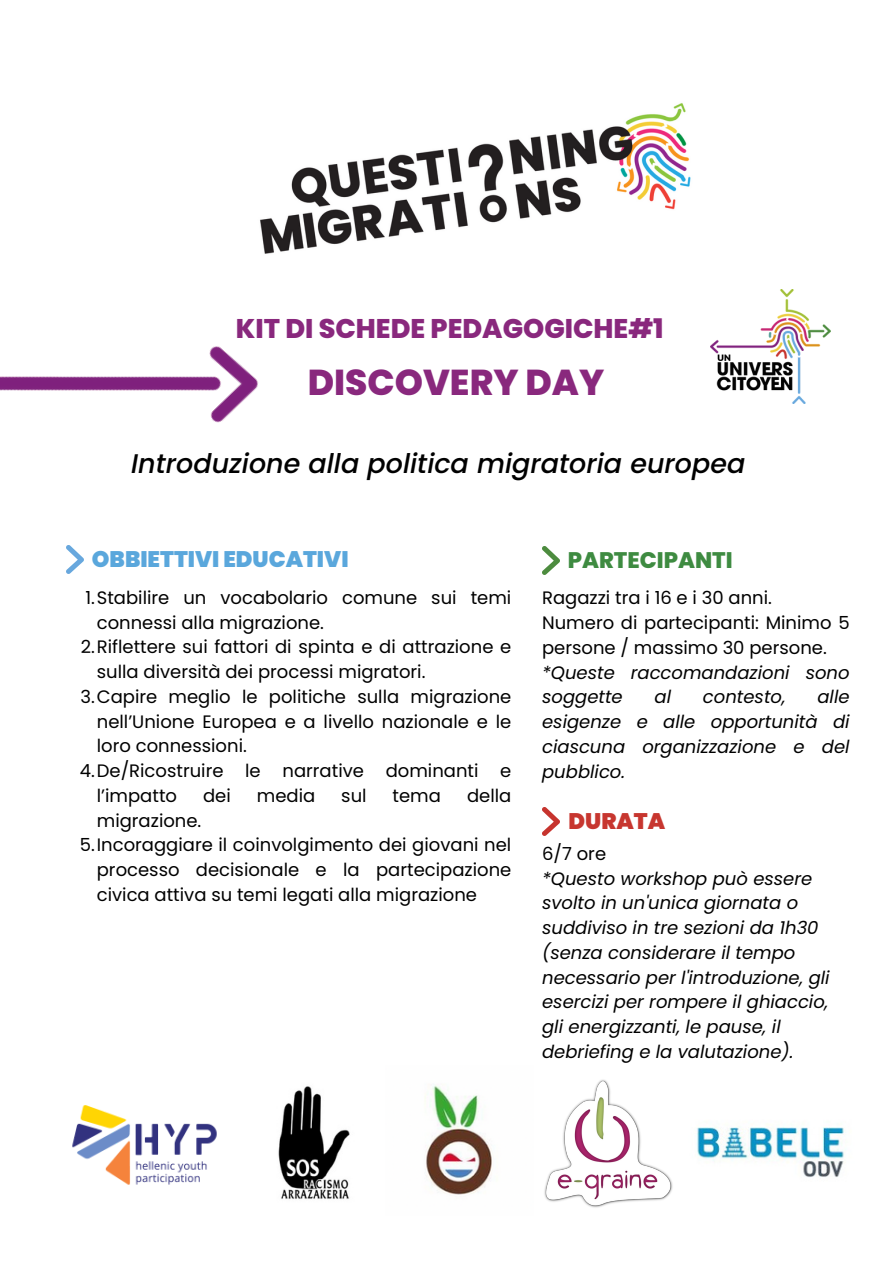
<style>
.page{position:relative;width:893px;height:1264px;background:#fff}
.page>*{position:absolute;margin:0;border:0;box-sizing:border-box;transform-origin:0 0}
.t1{font:800 36px "Poppins";color:#89287d}
.t2{font:italic 500 27px "Poppins";color:#000}
.t3{font:800 27px "Poppins";color:#89287d}
.t4{font:900 22.5px "Poppins";color:#5aa7dc}
.t5{font:800 22.5px "Poppins";color:#3e8b41}
.t6{font:900 22.5px "Poppins";color:#c7362f}
.t7{font:18px/24.8px "Poppins";color:#000}
.t8{font:italic 18px/24.8px "Poppins";color:#000}
</style>
<div class="page">
<img style="left:710px;top:289px;width:120px;height:115px">
<img style="left:72px;top:1105px;width:145px;height:80px">
<img style="left:278px;top:1086px;width:72px;height:113px">
<img style="left:697px;top:1124px;width:149px;height:54px">
<img style="left:544px;top:1079px;width:129px;height:129px">
<img style="left:425px;top:1085px;width:67px;height:110px">
<img style="left:542px;top:546px;width:17px;height:28px">
<img style="left:66px;top:560px;width:17px;height:14px">
<img style="left:542px;top:807px;width:17px;height:28px">
<img style="left:0;top:346px;width:258px;height:214px">
<img style="left:260px;top:103px;width:431px;height:151px">
<p class="t3" style="left:236px;top:309px;width:429px">KIT DI SCHEDE PEDAGOGICHE#1</p>
<p class="t1" style="left:308px;top:357px;width:298px">DISCOVERY DAY</p>
<p class="t2" style="left:131px;top:445px;width:615px">Introduzione alla politica migratoria europea</p>
<p class="t4" style="left:92px;top:544px;width:258px">OBBIETTIVI EDUCATIVI</p>
<p class="t5" style="left:567px;top:544px;width:166px">PARTECIPANTI</p>
<p class="t7" style="left:542px;top:585px;width:231px">Ragazzi tra i 16 e i 30 anni.</p>
<p class="t7" style="left:542px;top:610px;width:309px">Numero di partecipanti: Minimo 5 persone / massimo 30 persone.</p>
<p class="t8" style="left:542px;top:660px;width:309px">*Queste raccomandazioni sono soggette</p>
<p class="t7" style="left:97px;top:585px;width:416px;text-indent:-11px">1.Stabilire un vocabolario comune sui temi connessi alla migrazione.</p>
<p class="t7" style="left:97px;top:634px;width:416px;text-indent:-16px">2.Riflettere sui fattori di spinta e di attrazione e sulla diversità dei processi migratori.</p>
<p class="t7" style="left:97px;top:684px;width:416px;text-align:justify;text-indent:-16px">3.Capire meglio le politiche sulla migrazione nell’Unione Europea e a livello nazionale e le loro connessioni.</p>
<p class="t7" style="left:97px;top:758px;width:416px;text-indent:-17px">4.De/Ricostruire le narrative dominanti e l’impatto</p>
<p class="t8" style="left:542px;top:684px;width:309px;text-align:justify;text-indent:275px">alle esigenze e alle opportunità di ciascuna organizzazione e del pubblico.</p>
<p class="t6" style="left:568px;top:805px;width:98px">DURATA</p>
<p class="t8" style="left:654px;top:684px;width:18px">al</p>
<p class="t8" style="left:703px;top:684px;width:84px">contesto,</p>
<p class="t7" style="left:203px;top:783px;width:29px">dei</p>
<p class="t7" style="left:257px;top:783px;width:60px">media</p>
<p class="t7" style="left:341px;top:783px;width:27px">sul</p>
<p class="t7" style="left:392px;top:783px;width:50px">tema</p>
<p class="t7" style="left:467px;top:783px;width:46px">della</p>
<p class="t7" style="left:97px;top:808px;width:106px">migrazione.</p>
<p class="t7" style="left:97px;top:832px;width:416px;text-align:justify;text-indent:-17px">5.Incoraggiare il coinvolgimento dei giovani nel processo decisionale e la partecipazione civica attiva su temi legati alla migrazione</p>
<p class="t7" style="left:542px;top:841px;width:65px">6/7 ore</p>
<p class="t8" style="left:542px;top:865px;width:289px">*Questo workshop può essere svolto in un'unica giornata o suddiviso in tre sezioni da 1h30 (senza considerare il tempo necessario per l'introduzione, gli esercizi per rompere il ghiaccio, gli energizzanti, le pause, il debriefing e la valutazione).</p>
</div>
